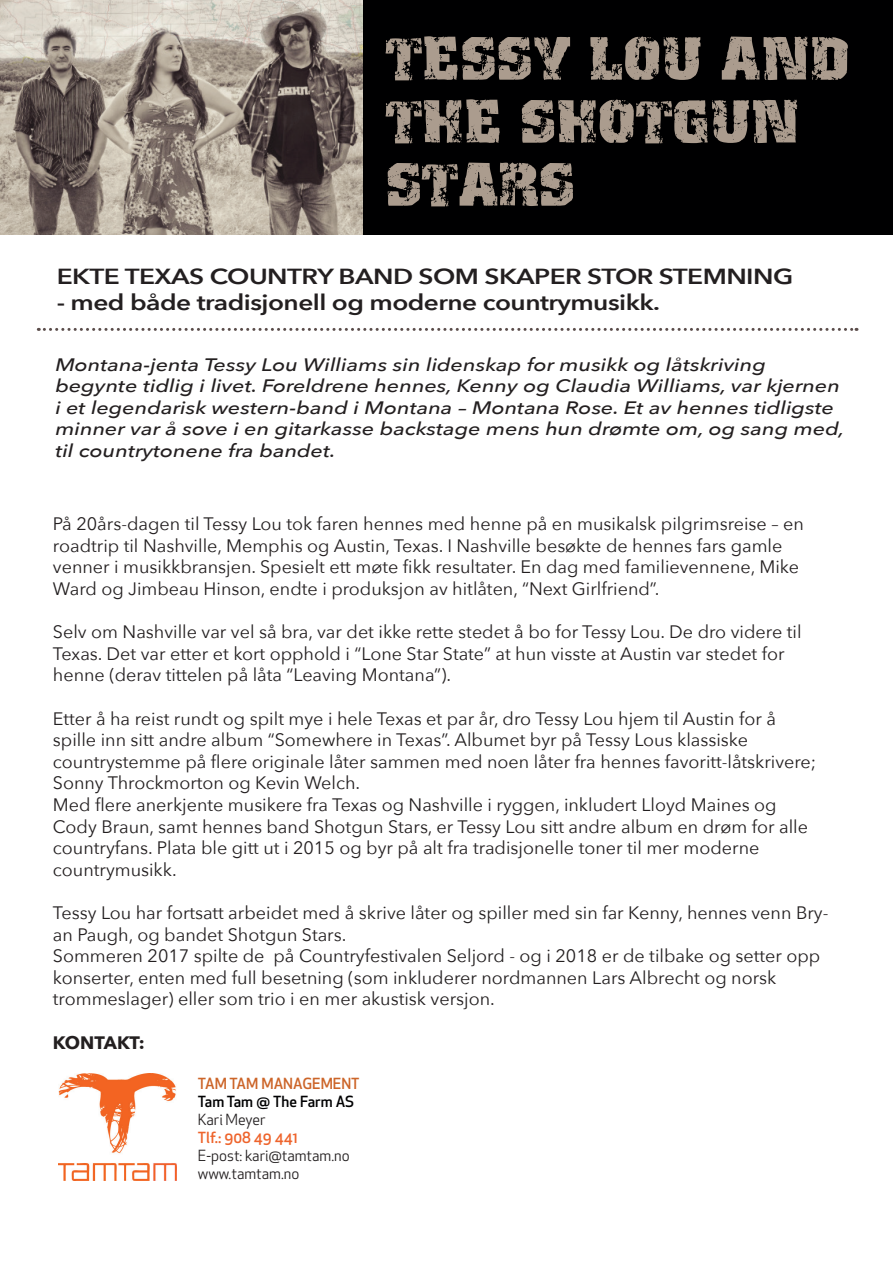
<style>
.page{position:relative;width:893px;height:1263px;background:#fff}
.page>*{position:absolute;margin:0;border:0;box-sizing:border-box;transform-origin:0 0}
.t1{font:52.5px/63px "Distress";color:#ab9c8e}
.t2{font:600 21.75px "Avenir Next";letter-spacing:-.02em;color:#231f20;scale:1.2 1}
.t3{font:18px/21.6px "Avenir Next";color:#231f20}
.t4{font:italic 500 18px/21.6px "Avenir Next";color:#231f20;scale:1.2 1}
.t5{font:700 18px "Avenir Next";letter-spacing:-.005em;color:#231f20}
.t6{font:15px/18px "Apex New";color:#231f20}
.t7{font:500 15px "Apex New";color:#cc6529}
.t8{font:500 15px "Apex New";color:#000002}
.t9{font:500 15px "Apex New";color:#ee642c}
</style>
<div class="page">
<div style="left:0;top:0;width:893px;height:235px;background:#000001"></div>
<img style="left:0;top:0;width:363px;height:235px">
<img style="left:58px;top:1074px;width:119px;height:106px">
<svg style="left:38px;top:328px;width:819px;height:3px"></svg>
<h1 class="t1" style="left:386px;top:30px;width:466px">TESSY LOU AND<br>THE SHOTGUN<br>STARS</h1>
<p class="t2" style="left:57px;top:257px;width:615px">EKTE TEXAS COUNTRY BAND SOM SKAPER STOR STEMNING</p>
<p class="t2" style="left:57px;top:283px;width:504px">- med både tradisjonell og moderne countrymusikk.</p>
<p class="t4" style="left:55px;top:353px;width:659px">Montana-jenta Tessy Lou Williams sin lidenskap for musikk og låtskriving begynte tidlig i livet. Foreldrene hennes, Kenny og Claudia Williams, var kjernen i et legendarisk western-band i Montana – Montana Rose. Et av hennes tidligste minner var å sove i en gitarkasse backstage mens hun drømte om, og sang med, til countrytonene fra bandet.</p>
<p class="t3" style="left:53px;top:512px;width:752px">På 20års-dagen til Tessy Lou tok faren hennes med henne på en musikalsk pilgrimsreise – en roadtrip til Nashville, Memphis og Austin, Texas. I Nashville besøkte de hennes fars gamle venner i musikkbransjen. Spesielt ett møte fikk resultater. En dag med familievennene, Mike Ward og Jimbeau Hinson, endte i produksjon av hitlåten, “Next Girlfriend”.</p>
<p class="t3" style="left:53px;top:620px;width:750px">Selv om Nashville var vel så bra, var det ikke rette stedet å bo for Tessy Lou. De dro videre til<br>Texas. Det var etter et kort opphold i “Lone Star State” at hun visste at Austin var stedet for henne (derav tittelen på låta “Leaving Montana”).</p>
<p class="t3" style="left:53px;top:707px;width:765px">Etter å ha reist rundt og spilt mye i hele Texas et par år, dro Tessy Lou hjem til Austin for å spille inn sitt andre album “Somewhere in Texas”. Albumet byr på Tessy Lous klassiske countrystemme på flere originale låter sammen med noen låter fra hennes favoritt-låtskrivere; Sonny Throckmorton og Kevin Welch.<br>Med flere anerkjente musikere fra Texas og Nashville i ryggen, inkludert Lloyd Maines og Cody Braun, samt hennes band Shotgun Stars, er Tessy Lou sitt andre album en drøm for alle countryfans. Plata ble gitt ut i 2015 og byr på alt fra tradisjonelle toner til mer moderne countrymusikk.</p>
<p class="t3" style="left:53px;top:901px;width:777px">Tessy Lou har fortsatt arbeidet med å skrive låter og spiller med sin far Kenny, hennes venn Bry&shy;an Paugh, og bandet Shotgun Stars.<br>Sommeren 2017 spilte de på Countryfestivalen Seljord - og i 2018 er de tilbake og setter opp konserter, enten med full besetning (som inkluderer nordmannen Lars Albrecht og norsk trommeslager) eller som trio i en mer akustisk versjon.</p>
<p class="t5" style="left:53px;top:1027px;width:93px">KONTAKT:</p>
<p class="t7" style="left:198px;top:1074px;width:163px">TAM TAM MANAGEMENT</p>
<p class="t8" style="left:198px;top:1092px;width:157px">Tam Tam @ The Farm AS</p>
<p class="t6" style="left:198px;top:1111px;width:69px">Kari Meyer</p>
<p class="t9" style="left:198px;top:1128px;width:102px">Tlf.: 908 49 441</p>
<p class="t6" style="left:198px;top:1147px;width:153px">E-post: kari@tamtam.no www.tamtam.no</p>
</div>
